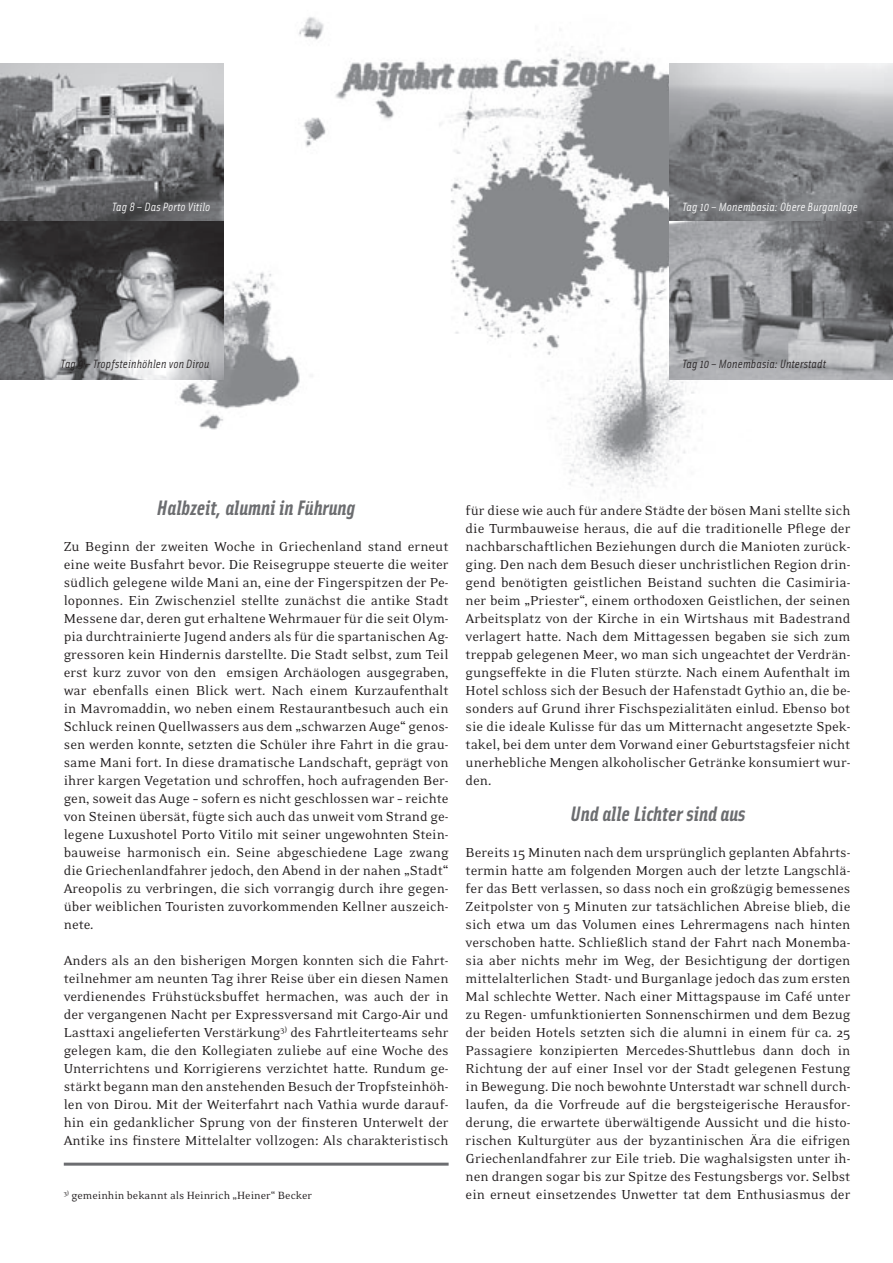
<style>
.page{position:relative;width:893px;height:1263px;background:#fff}
.page>*{position:absolute;margin:0;border:0;box-sizing:border-box;transform-origin:0 0}
.t1{font:italic 700 21px "Solex";color:#6c6d70}
.t2{font:15px/18px "Eidetic Neo";color:#231f20;text-align:justify}
.t3{font:italic 12px "Solex";letter-spacing:.01em;color:#231f20}
.t4{font:italic 12px "Solex";letter-spacing:.015em;color:#fff}
.t5{font:12px "Eidetic Neo";color:#231f20}
</style>
<div class="page">
<img style="left:91px;top:17px;width:802px;height:490px">
<img style="left:0;top:63px;width:223px;height:316px">
<img style="left:670px;top:63px;width:223px;height:316px">
<hr style="left:64px;top:1163px;width:385px;height:3px;background:#6c6d70">
<p class="t4" style="left:112px;top:199px;width:100px">Tag 8 – Das Porto Vitilo</p>
<p class="t4" style="left:682px;top:199px;width:177px">Tag 10 – Monembasia: Obere Burganlage</p>
<p class="t3" style="left:61px;top:357px;width:150px">Tag 9 – Tropfsteinhöhlen von Dirou</p>
<p class="t3" style="left:682px;top:357px;width:145px">Tag 10 – Monembasia: Unterstadt</p>
<h1 class="t1" style="left:157px;top:494px;width:200px">Halbzeit, alumni in Führung</h1>
<p class="t2" style="left:64px;top:537px;width:386px">Zu Beginn der zweiten Woche in Griechenland stand erneut eine weite Busfahrt bevor. Die Reisegruppe steuerte die weiter südlich gelegene wilde Mani an, eine der Fingerspitzen der Pe&shy;loponnes. Ein Zwischenziel stellte zunächst die antike Stadt Messene dar, deren gut erhaltene Wehrmauer für die seit Olym&shy;pia durchtrainierte Jugend anders als für die spartanischen Ag&shy;gressoren kein Hindernis darstellte. Die Stadt selbst, zum Teil erst kurz zuvor von den emsigen Archäologen ausgegraben, war ebenfalls einen Blick wert. Nach einem Kurzaufenthalt in Mavromaddin, wo neben einem Restaurantbesuch auch ein Schluck reinen Quellwassers aus dem „schwarzen Auge“ genos&shy;sen werden konnte, setzten die Schüler ihre Fahrt in die grau&shy;same Mani fort. In diese dramatische Landschaft, geprägt von ihrer kargen Vegetation und schroffen, hoch aufragenden Ber&shy;gen, soweit das Auge – sofern es nicht geschlossen war – reichte von Steinen übersät, fügte sich auch das unweit vom Strand ge&shy;legene Luxushotel Porto Vitilo mit seiner ungewohnten Stein&shy;bauweise harmonisch ein. Seine abgeschiedene Lage zwang die Griechenlandfahrer jedoch, den Abend in der nahen „Stadt“ Areopolis zu verbringen, die sich vorrangig durch ihre gegen&shy;über weiblichen Touristen zuvorkommenden Kellner auszeich&shy;nete.</p>
<p class="t2" style="left:64px;top:951px;width:386px">Anders als an den bisherigen Morgen konnten sich die Fahrt&shy;teilnehmer am neunten Tag ihrer Reise über ein diesen Namen verdienendes Frühstücksbuffet hermachen, was auch der in der vergangenen Nacht per Expressversand mit Cargo-Air und Lasttaxi angelieferten Verstärkung<sup>3)</sup> des Fahrtleiterteams sehr gelegen kam, die den Kollegiaten zuliebe auf eine Woche des Unterrichtens und Korrigierens verzichtet hatte. Rundum ge&shy;stärkt begann man den anstehenden Besuch der Tropfsteinhöh&shy;len von Dirou. Mit der Weiterfahrt nach Vathia wurde darauf&shy;hin ein gedanklicher Sprung von der finsteren Unterwelt der Antike ins finstere Mittelalter vollzogen: Als charakteristisch</p>
<p class="t5" style="left:64px;top:1189px;width:250px"><sup>3)</sup> gemeinhin bekannt als Heinrich „Heiner“ Becker</p>
<p class="t2" style="left:466px;top:501px;width:386px">für diese wie auch für andere Städte der bösen Mani stellte sich die Turmbauweise heraus, die auf die traditionelle Pflege der nachbarschaftlichen Beziehungen durch die Manioten zurück&shy;ging. Den nach dem Besuch dieser unchristlichen Region drin&shy;gend benötigten geistlichen Beistand suchten die Casimiria&shy;ner beim „Priester“, einem orthodoxen Geistlichen, der seinen Arbeitsplatz von der Kirche in ein Wirtshaus mit Badestrand verlagert hatte. Nach dem Mittagessen begaben sie sich zum treppab gelegenen Meer, wo man sich ungeachtet der Verdrän&shy;gungseffekte in die Fluten stürzte. Nach einem Aufenthalt im Hotel schloss sich der Besuch der Hafenstadt Gythio an, die be&shy;sonders auf Grund ihrer Fischspezialitäten einlud. Ebenso bot sie die ideale Kulisse für das um Mitternacht angesetzte Spek&shy;takel, bei dem unter dem Vorwand einer Geburtstagsfeier nicht unerhebliche Mengen alkoholischer Getränke konsumiert wur&shy;den.</p>
<h1 class="t1" style="left:570px;top:800px;width:176px">Und alle Lichter sind aus</h1>
<p class="t2" style="left:466px;top:843px;width:386px">Bereits 15 Minuten nach dem ursprünglich geplanten Abfahrts&shy;termin hatte am folgenden Morgen auch der letzte Langschlä&shy;fer das Bett verlassen, so dass noch ein großzügig bemessenes Zeitpolster von 5 Minuten zur tatsächlichen Abreise blieb, die sich etwa um das Volumen eines Lehrermagens nach hinten verschoben hatte. Schließlich stand der Fahrt nach Monemba&shy;sia aber nichts mehr im Weg, der Besichtigung der dortigen mittelalterlichen Stadt- und Burganlage jedoch das zum ersten Mal schlechte Wetter. Nach einer Mittagspause im Café unter zu Regen- umfunktionierten Sonnenschirmen und dem Bezug der beiden Hotels setzten sich die alumni in einem für ca. 25<br>Passagiere konzipierten Mercedes-Shuttlebus dann doch in Richtung der auf einer Insel vor der Stadt gelegenen Festung in Bewegung. Die noch bewohnte Unterstadt war schnell durch&shy;laufen, da die Vorfreude auf die bergsteigerische Herausfor&shy;derung, die erwartete überwältigende Aussicht und die histo&shy;rischen Kulturgüter aus der byzantinischen Ära die eifrigen Griechenlandfahrer zur Eile trieb. Die waghalsigsten unter ih&shy;nen drangen sogar bis zur Spitze des Festungsbergs vor. Selbst ein erneut einsetzendes Unwetter tat dem Enthusiasmus der</p>
</div>
